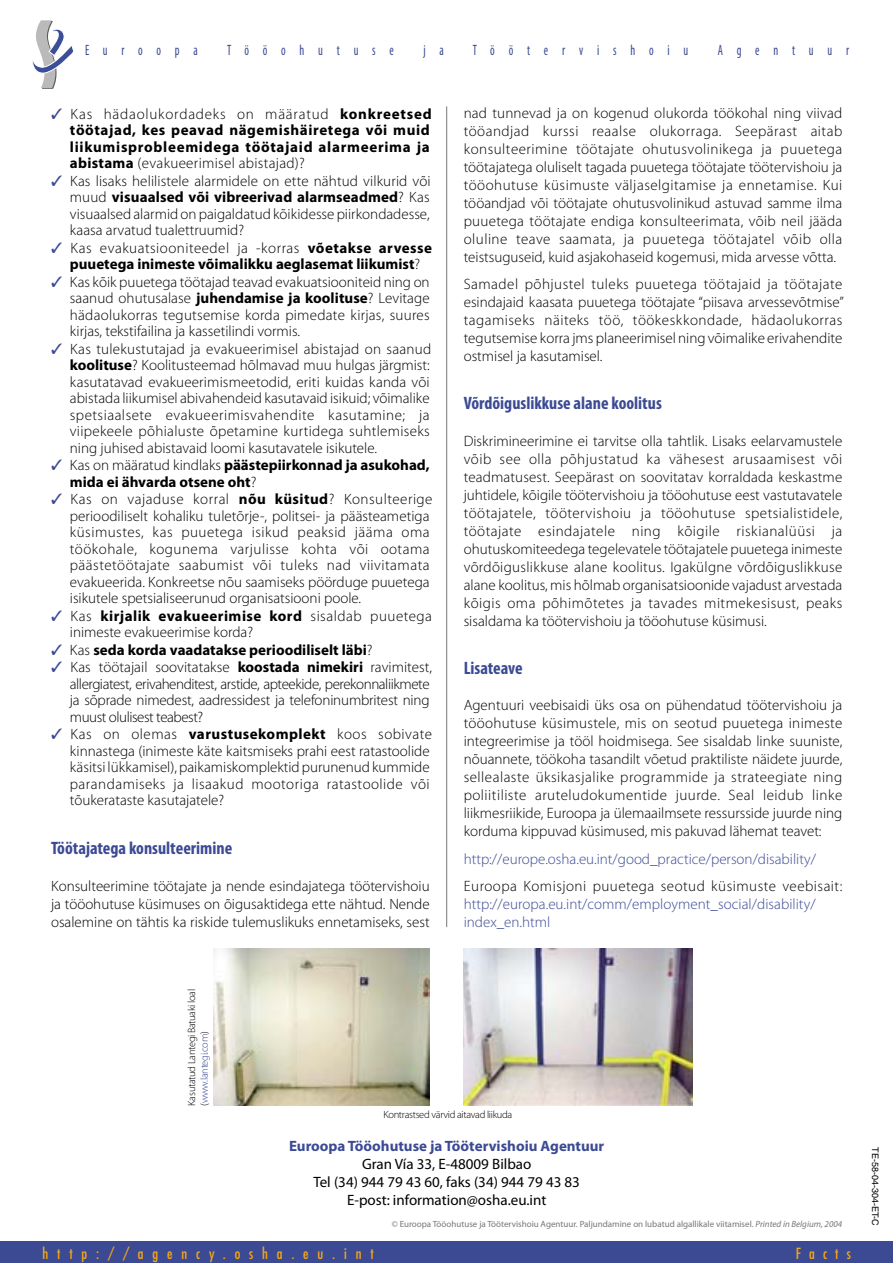
<style>
.page{position:relative;width:893px;height:1263px;background:#fff}
.page>*{position:absolute;margin:0;border:0;box-sizing:border-box;transform-origin:0 0}
.t1{font:700 condensed 18px "Myriad Pro";color:#3b4a93}
.t2{font:300 15px/16.8px "Myriad Pro";color:#000;text-align:justify}
.t3{font:300 15px/18px "Myriad Pro";color:#3b4a93}
.t4{font:15px/18px "Myriad Pro";color:#000;text-align:center}
.t5{font:300 15px "Myriad Pro";letter-spacing:.035em;color:#000}
.t6{font:condensed 15px "Myriad Pro";letter-spacing:1.15em;color:#3b4a93;scale:.8 1}
.t7{font:700 15px "Myriad Pro";color:#3b4a93}
.t8{font:condensed 15px "Futura";letter-spacing:.59em;color:#f4a717}
.t9{font:300 10.5px/12.6px "Myriad Pro";letter-spacing:-.03em;color:#000}
.t10{font:9px "Myriad Pro";color:#777}
.t11{font:9px "Helvetica";color:#000}
.s1{font-weight:700}
.s2{color:#3b4a93}
.s3{font-style:italic}
</style>
<div class="page">
<div style="left:0;top:1242px;width:892px;height:21px;background:#3b4a93"></div>
<svg style="left:32px;top:20px;width:42px;height:69px"></svg>
<hr style="left:446px;top:106px;width:1px;height:821px;background:#777">
<img style="left:213px;top:948px;width:216px;height:158px">
<img style="left:463px;top:948px;width:229px;height:158px">
<p class="t6" style="left:85px;top:44px;width:143px">Euroopa</p>
<p class="t6" style="left:227px;top:44px;width:210px">Tööohutuse</p>
<p class="t6" style="left:423px;top:44px;width:27px">j a</p>
<p class="t6" style="left:473px;top:44px;width:270px">Töötervishoiu</p>
<p class="t6" style="left:717px;top:44px;width:166px">Agentuur</p>
<p class="t2" style="left:70px;top:107px;width:364px;text-align:left">Kas hädaolukordadeks on määratud <span class="s1">konkreetsed töötajad, kes peavad nägemishäiretega või muid liikumisprobleemidega töötajaid alarmeerima ja abistama</span> (evakueerimisel abistajad)?<br>Kas lisaks helilistele alarmidele on ette nähtud vilkurid või muud <span class="s1">visuaalsed või vibreerivad alarmseadmed</span>? Kas visuaalsed alarmid on paigaldatud kõikidesse piirkondadesse, kaasa arvatud tualettruumid?<br>Kas evakuatsiooniteedel ja -korras <span class="s1">võetakse arvesse puuetega inimeste võimalikku aeglasemat liikumist</span>?<br>Kas kõik puuetega töötajad teavad evakuatsiooniteid ning on saanud ohutusalase <span class="s1">juhendamise ja koolituse</span>? Levitage hädaolukorras tegutsemise korda pimedate kirjas, suures kirjas, tekstifailina ja kassetilindi vormis.<br>Kas tulekustutajad ja evakueerimisel abistajad on saanud <span class="s1">koolituse</span>? Koolitusteemad hõlmavad muu hulgas järgmist: kasutatavad evakueerimismeetodid, eriti kuidas kanda või abistada liikumisel abivahendeid kasutavaid isikuid; võimalike spetsiaalsete evakueerimisvahendite kasutamine; ja viipekeele põhialuste õpetamine kurtidega suhtlemiseks ning juhised abistavaid loomi kasutavatele isikutele.<br>Kas on määratud kindlaks <span class="s1">päästepiirkonnad ja asukohad, mida ei ähvarda otsene oht</span>?<br>Kas on vajaduse korral <span class="s1">nõu küsitud</span>? Konsulteerige perioodiliselt kohaliku tuletõrje-, politsei- ja päästeametiga küsimustes, kas puuetega isikud peaksid jääma oma töökohale, kogunema varjulisse kohta või ootama päästetöötajate saabumist või tuleks nad viivitamata evakueerida. Konkreetse nõu saamiseks pöörduge puuetega isikutele spetsialiseerunud organisatsiooni poole.<br>Kas <span class="s1">kirjalik evakueerimise kord</span> sisaldab puuetega inimeste evakueerimise korda?<br>Kas <span class="s1">seda korda vaadatakse perioodiliselt läbi</span>?<br>Kas töötajail soovitatakse <span class="s1">koostada nimekiri</span> ravimitest, allergiatest, erivahenditest, arstide, apteekide, perekonnaliikmete ja sõprade nimedest, aadressidest ja telefoninumbritest ning muust olulisest teabest?<br>Kas on olemas <span class="s1">varustusekomplekt</span> koos sobivate kinnastega (inimeste käte kaitsmiseks prahi eest ratastoolide käsitsi lükkamisel), paikamiskomplektid purunenud kummide parandamiseks ja lisaakud mootoriga ratastoolide või tõukerataste kasutajatele?</p>
<p class="t1" style="left:51px;top:842px;width:183px">Töötajatega konsulteerimine</p>
<p class="t2" style="left:51px;top:878px;width:380px;line-height:18px">Konsulteerimine töötajate ja nende esindajatega töötervishoiu ja tööohutuse küsimuses on õigusaktidega ette nähtud. Nende osalemine on tähtis ka riskide tulemuslikuks ennetamiseks, sest</p>
<p class="t2" style="left:463px;top:105px;width:380px;line-height:18px">nad tunnevad ja on kogenud olukorda töökohal ning viivad tööandjad kurssi reaalse olukorraga. Seepärast aitab konsulteerimine töötajate ohutusvolinikega ja puuetega töötajatega oluliselt tagada puuetega töötajate töötervishoiu ja tööohutuse küsimuste väljaselgitamise ja ennetamise. Kui tööandjad või töötajate ohutusvolinikud astuvad samme ilma puuetega töötajate endiga konsulteerimata, võib neil jääda oluline teave saamata, ja puuetega töötajatel võib olla teistsuguseid, kuid asjakohaseid kogemusi, mida arvesse võtta.</p>
<p class="t2" style="left:463px;top:276px;width:381px;line-height:18px">Samadel põhjustel tuleks puuetega töötajaid ja töötajate esindajaid kaasata puuetega töötajate “piisava arvessevõtmise” tagamiseks näiteks töö, töökeskkondade, hädaolukorras tegutsemise korra jms planeerimisel ning võimalike erivahendite ostmisel ja kasutamisel.</p>
<p class="t1" style="left:463px;top:397px;width:200px">Võrdõiguslikkuse alane koolitus</p>
<p class="t2" style="left:463px;top:433px;width:380px;line-height:18px">Diskrimineerimine ei tarvitse olla tahtlik. Lisaks eelarvamustele võib see olla põhjustatud ka vähesest arusaamisest või teadmatusest. Seepärast on soovitatav korraldada keskastme juhtidele, kõigile töötervishoiu ja tööohutuse eest vastutavatele töötajatele, töötervishoiu ja tööohutuse spetsialistidele, töötajate esindajatele ning kõigile riskianalüüsi ja ohutuskomiteedega tegelevatele töötajatele puuetega inimeste võrdõiguslikkuse alane koolitus. Igakülgne võrdõiguslikkuse alane koolitus, mis hõlmab organisatsioonide vajadust arvestada kõigis oma põhimõtetes ja tavades mitmekesisust, peaks sisaldama ka töötervishoiu ja tööohutuse küsimusi.</p>
<p class="t1" style="left:463px;top:662px;width:60px">Lisateave</p>
<p class="t2" style="left:463px;top:698px;width:380px;line-height:18px">Agentuuri veebisaidi üks osa on pühendatud töötervishoiu ja tööohutuse küsimustele, mis on seotud puuetega inimeste integreerimise ja tööl hoidmisega. See sisaldab linke suuniste, nõuannete, töökoha tasandilt võetud praktiliste näidete juurde, sellealaste üksikasjalike programmide ja strateegiate ning poliitiliste aruteludokumentide juurde. Seal leidub linke liikmesriikide, Euroopa ja ülemaailmsete ressursside juurde ning korduma kippuvad küsimused, mis pakuvad lähemat teavet:</p>
<p class="t3" style="left:463px;top:851px;width:354px">http://europe.osha.eu.int/good_practice/person/disability/</p>
<p class="t5" style="left:463px;top:880px;width:380px">Euroopa Komisjoni puuetega seotud küsimuste veebisait:</p>
<p class="t3" style="left:463px;top:896px;width:353px">http://europa.eu.int/comm/employment_social/disability/ index_en.html</p>
<p class="t9" style="left:186px;top:1106px;width:118px;rotate:-90deg">Kasutatud Lantegi Batuaki loal (<span class="s2">www.lantegi.com</span>)</p>
<p class="t9" style="left:383px;top:1109px;width:130px">Kontrastsed värvid aitavad liikuda</p>
<p class="t7" style="left:289px;top:1140px;width:317px">Euroopa Tööohutuse ja Töötervishoiu Agentuur</p>
<p class="t4" style="left:313px;top:1156px;width:268px">Gran Vía 33, E-48009 Bilbao<br>Tel (34) 944 79 43 60, faks (34) 944 79 43 83<br>E-post: information@osha.eu.int</p>
<p class="t10" style="left:392px;top:1221px;width:452px">© Euroopa Tööohutuse ja Töötervishoiu Agentuur. Paljundamine on lubatud algallikale viitamisel. <span class="s3">Printed in Belgium, 2004</span></p>
<p class="t8" style="left:43px;top:1247px;width:333px">http://agency.osha.eu.int</p>
<p class="t8" style="left:796px;top:1247px;width:56px">Facts</p>
<p class="t11" style="left:878px;top:1147px;width:80px;rotate:90deg">TE-58-04-304-ET-C</p>
</div>
